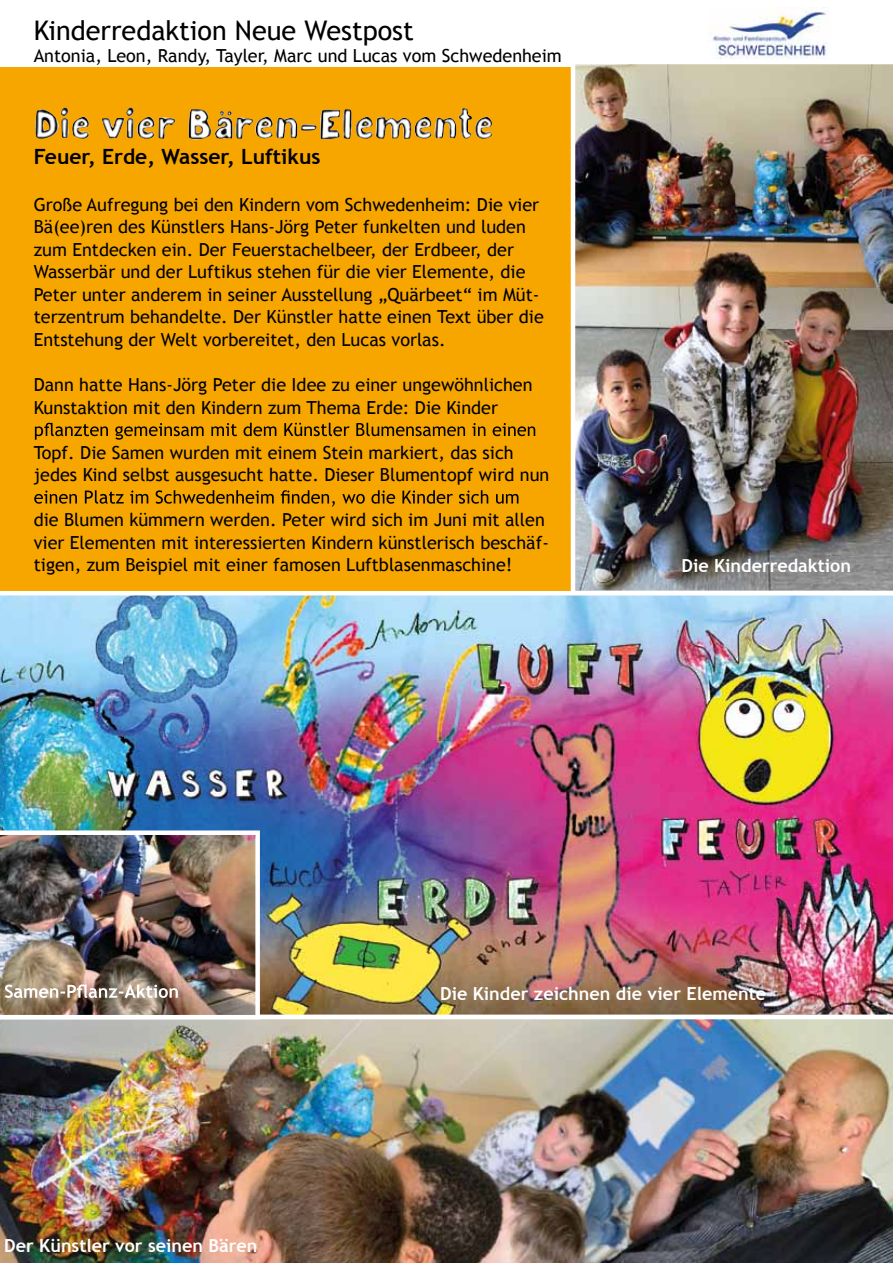
<style>
.page{position:relative;width:893px;height:1263px;background:#f7a600}
.page>*{position:absolute;margin:0;border:0;box-sizing:border-box;transform-origin:0 0}
.t1{font:27px "Trebuchet MS";color:#000}
.t2{font:700 21px "Trebuchet MS";color:#000}
.t3{font:18px/22.5px "Trebuchet MS";color:#000}
.t4{font:700 18px "Trebuchet MS";color:#fff}
.t5{font:700 18px "Tahoma";color:#000}
.s1{font-size:21px}
</style>
<div class="page">
<img style="left:0;top:591px;width:893px;height:424px">
<div style="left:0;top:0;width:893px;height:67px;background:#fff"></div>
<img style="left:707px;top:8px;width:121px;height:51px">
<img style="left:0;top:1015px;width:893px;height:248px">
<img style="left:0;top:830px;width:260px;height:189px">
<img style="left:571px;top:64px;width:322px;height:531px">
<svg style="left:35px;top:423px;width:500px;height:17px"></svg>
<svg style="left:34px;top:490px;width:484px;height:17px"></svg>
<svg style="left:5px;top:984px;width:173px;height:14px;background:#baac9e"></svg>
<img style="left:35px;top:107px;width:457px;height:33px">
<h1 class="t1" style="left:34px;top:15px;width:382px">Kinderredaktion Neue Westpost</h1>
<p class="t3" style="left:34px;top:44px;width:530px">Antonia, Leon, Randy, Tayler, Marc und Lucas vom Schwedenheim</p>
<p class="t5" style="left:43px;top:39px;width:173px"><span class="s1">10</span> Neue Westpost</p>
<p class="t2" style="left:34px;top:144px;width:288px">Feuer, Erde, Wasser, Luftikus</p>
<p class="t3" style="left:34px;top:194px;width:512px">Große Aufregung bei den Kindern vom Schwedenheim: Die vier Bä(ee)ren des Künstlers Hans-Jörg Peter funkelten und luden zum Entdecken ein. Der Feuerstachelbeer, der Erdbeer, der Wasserbär und der Luftikus stehen für die vier Elemente, die Peter unter anderem in seiner Ausstellung „Quärbeet“ im Müt&shy;terzentrum behandelte. Der Künstler hatte einen Text über die Entstehung der Welt vorbereitet, den Lucas vorlas.</p>
<p class="t3" style="left:34px;top:374px;width:500px">Dann hatte Hans-Jörg Peter die Idee zu einer ungewöhnlichen<br>Kunstaktion mit den Kindern zum Thema Erde: Die Kinder</p>
<p class="t3" style="left:34px;top:441px;width:517px">Topf. Die Samen wurden mit einem Stein markiert, das sich jedes Kind selbst ausgesucht hatte. Dieser Blumentopf wird nun</p>
<p class="t3" style="left:34px;top:509px;width:517px">die Blumen kümmern werden. Peter wird sich im Juni mit allen vier Elementen mit interessierten Kindern künstlerisch beschäf&shy;tigen, zum Beispiel mit einer famosen Luftblasenmaschine!</p>
<p class="t4" style="left:681px;top:555px;width:171px">Die Kinderredaktion</p>
<p class="t4" style="left:4px;top:1234px;width:255px">Der Künstler vor seinen Bären</p>
<p class="t4" style="left:440px;top:983px;width:328px">Die Kinder zeichnen die vier Elemente</p>
</div>
